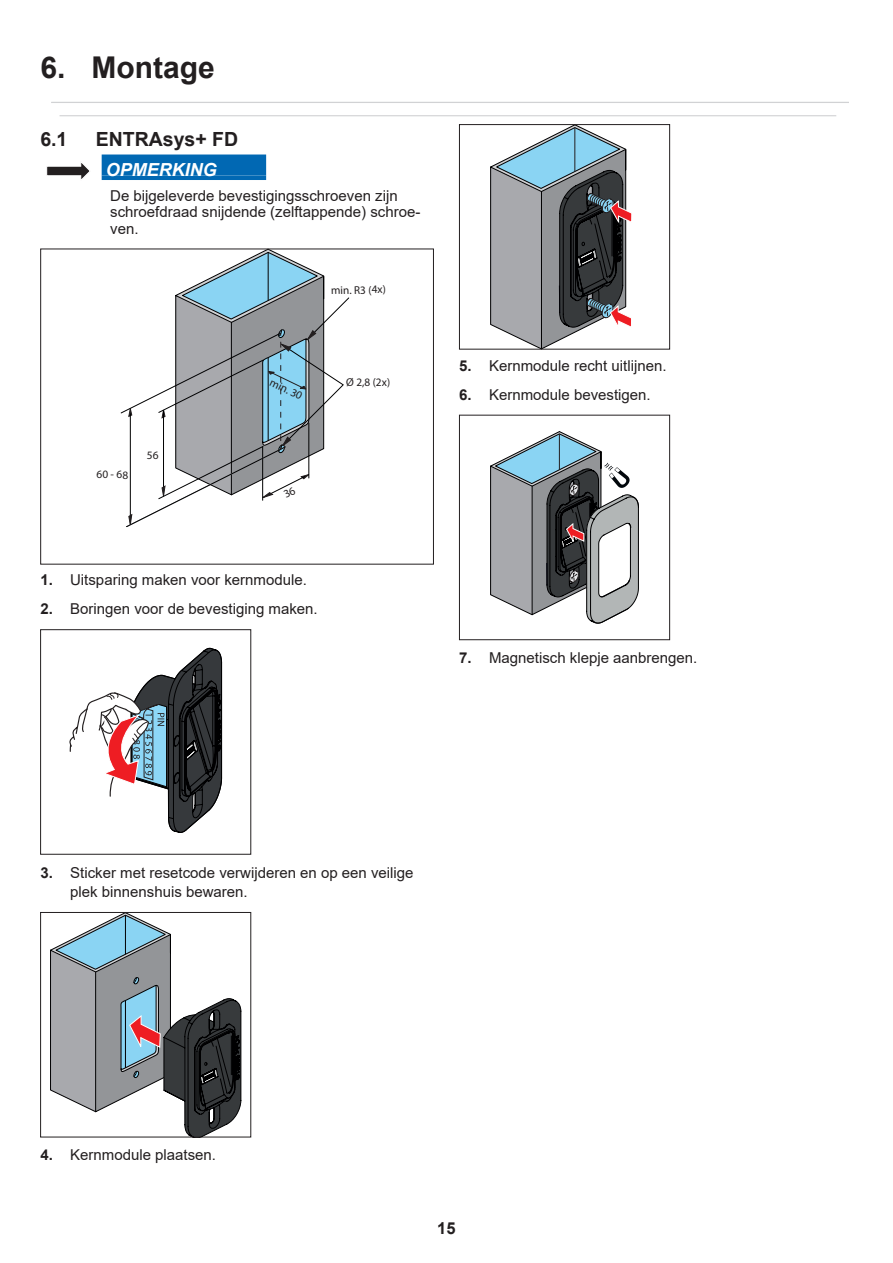
<style>
.page{position:relative;width:893px;height:1263px;background:#fff}
.page>*{position:absolute;margin:0;border:0;box-sizing:border-box;transform-origin:0 0}
.t1{font:700 30px "Arial";color:#231f20}
.t2{font:700 19.5px "Arial";color:#231f20}
.t3{font:italic 700 18px "Arial";color:#fff}
.t4{font:700 16.5px "Arial";color:#231f20}
.t5{font:15px/16.5px "Arial";color:#231f20}
.t6{font:11.4px "Myriad Pro";color:#231f20}
.s1{font-weight:700}
</style>
<div class="page">
<svg style="left:490px;top:126px;width:142px;height:221px"></svg>
<div style="left:459px;top:124px;width:211px;height:225px;border:1px solid #231f20"></div>
<svg style="left:490px;top:431px;width:149px;height:192px"></svg>
<div style="left:459px;top:415px;width:211px;height:225px;border:1px solid #231f20"></div>
<svg style="left:46px;top:163px;width:44px;height:16px"></svg>
<div style="left:102px;top:154px;width:164px;height:21px;background:#0168b3"></div>
<div style="left:102px;top:175px;width:164px;height:5px;background:#0168b3"></div>
<svg style="left:69px;top:648px;width:153px;height:185px"></svg>
<div style="left:40px;top:629px;width:211px;height:225px;border:1px solid #231f20"></div>
<svg style="left:50px;top:914px;width:192px;height:221px"></svg>
<div style="left:40px;top:912px;width:211px;height:225px;border:1px solid #231f20"></div>
<hr style="left:51px;top:102px;width:798px;height:1px;background:#d1d2d4">
<hr style="left:60px;top:115px;width:776px;height:1px;background:#d1d2d4">
<svg style="left:121px;top:249px;width:228px;height:278px"></svg>
<h1 class="t1" style="left:40px;top:46px;width:176px">6. Montage</h1>
<h2 class="t2" style="left:40px;top:126px;width:29px">6.1</h2>
<h2 class="t2" style="left:96px;top:126px;width:144px">ENTRAsys+ FD</h2>
<p class="t3" style="left:106px;top:157px;width:113px">OPMERKING</p>
<p class="t5" style="left:110px;top:187px;width:312px">De bijgeleverde bevestigingsschroeven zijn schroefdraad snijdende (zelftappende) schroe&shy;ven.</p>
<p class="t6" style="left:97px;top:468px;width:33px">60 - 68</p>
<p class="t6" style="left:147px;top:448px;width:13px">56</p>
<p class="t6" style="left:331px;top:283px;width:57px;rotate:-1deg">min. R3 (4x)</p>
<p class="t6" style="left:274px;top:375px;width:36px;rotate:26deg">min. 30</p>
<p class="t6" style="left:346px;top:376px;width:46px;rotate:-1deg">Ø 2,8 (2x)</p>
<p class="t5" style="left:40px;top:571px;width:268px"><span class="s1">1.</span> Uitsparing maken voor kernmodule.</p>
<p class="t5" style="left:40px;top:601px;width:279px"><span class="s1">2.</span> Boringen voor de bevestiging maken.</p>
<p class="t5" style="left:459px;top:357px;width:209px"><span class="s1">5.</span> Kernmodule recht uitlijnen.</p>
<p class="t5" style="left:459px;top:386px;width:193px"><span class="s1">6.</span> Kernmodule bevestigen.</p>
<p class="t5" style="left:459px;top:649px;width:240px"><span class="s1">7.</span> Magnetisch klepje aanbrengen.</p>
<p class="t5" style="left:70px;top:862px;width:345px;line-height:19.5px;text-indent:-30px"><span class="s1">3.</span> Sticker met resetcode verwijderen en op een veilige plek binnenshuis bewaren.</p>
<p class="t5" style="left:40px;top:1147px;width:177px"><span class="s1">4.</span> Kernmodule plaatsen.</p>
<p class="t4" style="left:437px;top:1216px;width:20px">15</p>
</div>
